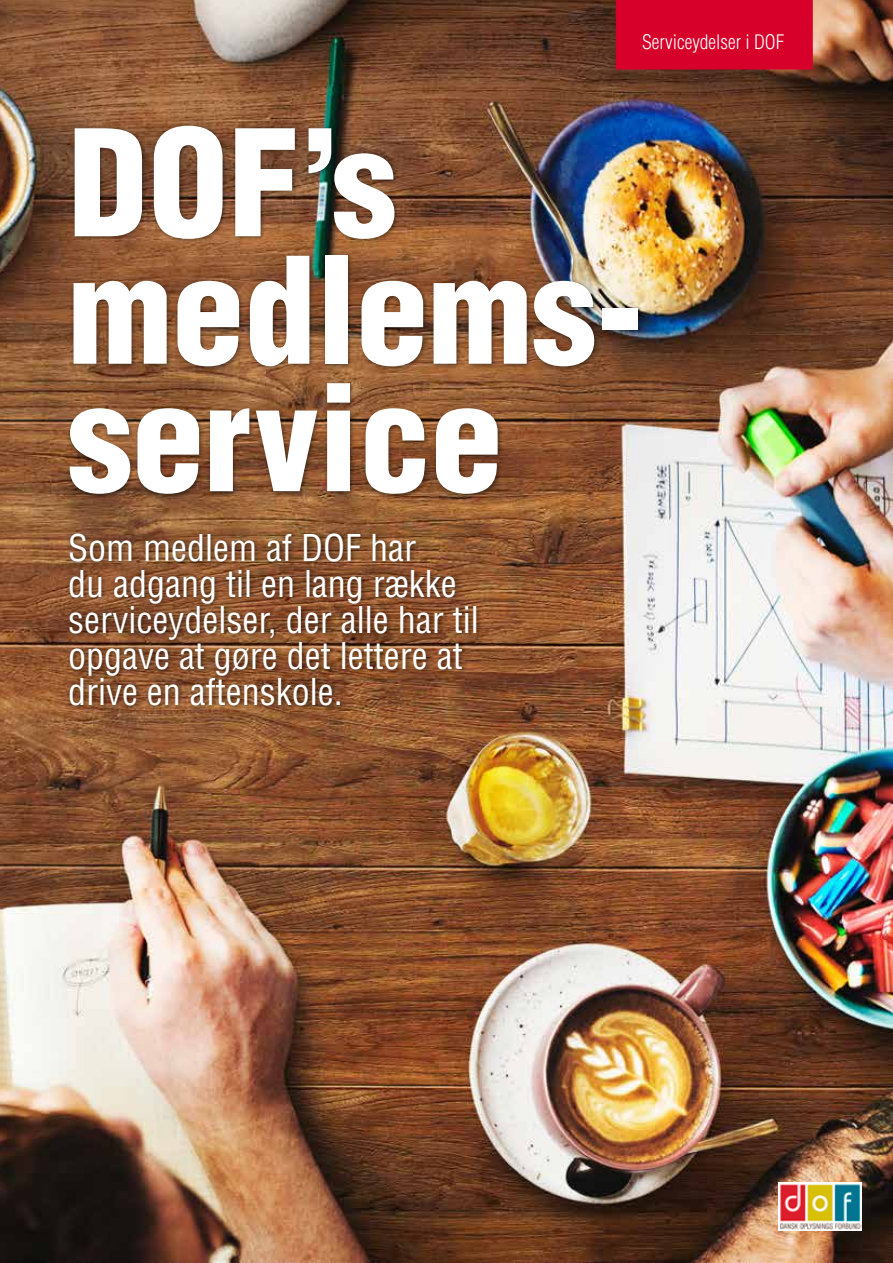
<style>
.page{position:relative;width:893px;height:1263px;background:#fff}
.page>*{position:absolute;margin:0;border:0;box-sizing:border-box;transform-origin:0 0}
.t1{font:900 condensed 144px/127.5px "Helvetica LT Std";color:#fff}
.t2{font:condensed 36px/36px "Helvetica LT Std";color:#fff}
.t3{font:300 condensed 19.5px "Helvetica LT Std";color:#fff}
</style>
<div class="page">
<img style="left:0;top:0;width:893px;height:1263px">
<img style="left:778px;top:1182px;width:83px;height:48px">
<div style="left:617px;top:0;width:195px;height:69px;background:#d6002a"></div>
<div style="left:67px;top:123px;width:577px;height:377px;background:#000;opacity:.51"></div>
<div style="left:67px;top:530px;width:415px;height:181px;background:#000;opacity:.51"></div>
<p class="t3" style="left:642px;top:30px;width:144px">Serviceydelser i DOF</p>
<h1 class="t1" style="left:68px;top:119px;width:577px">DOF’s medlems&shy;service</h1>
<p class="t2" style="left:68px;top:529px;width:412px">Som medlem af DOF har<br>du adgang til en lang række serviceydelser, der alle har til opgave at gøre det lettere at drive en aftenskole.</p>
</div>
